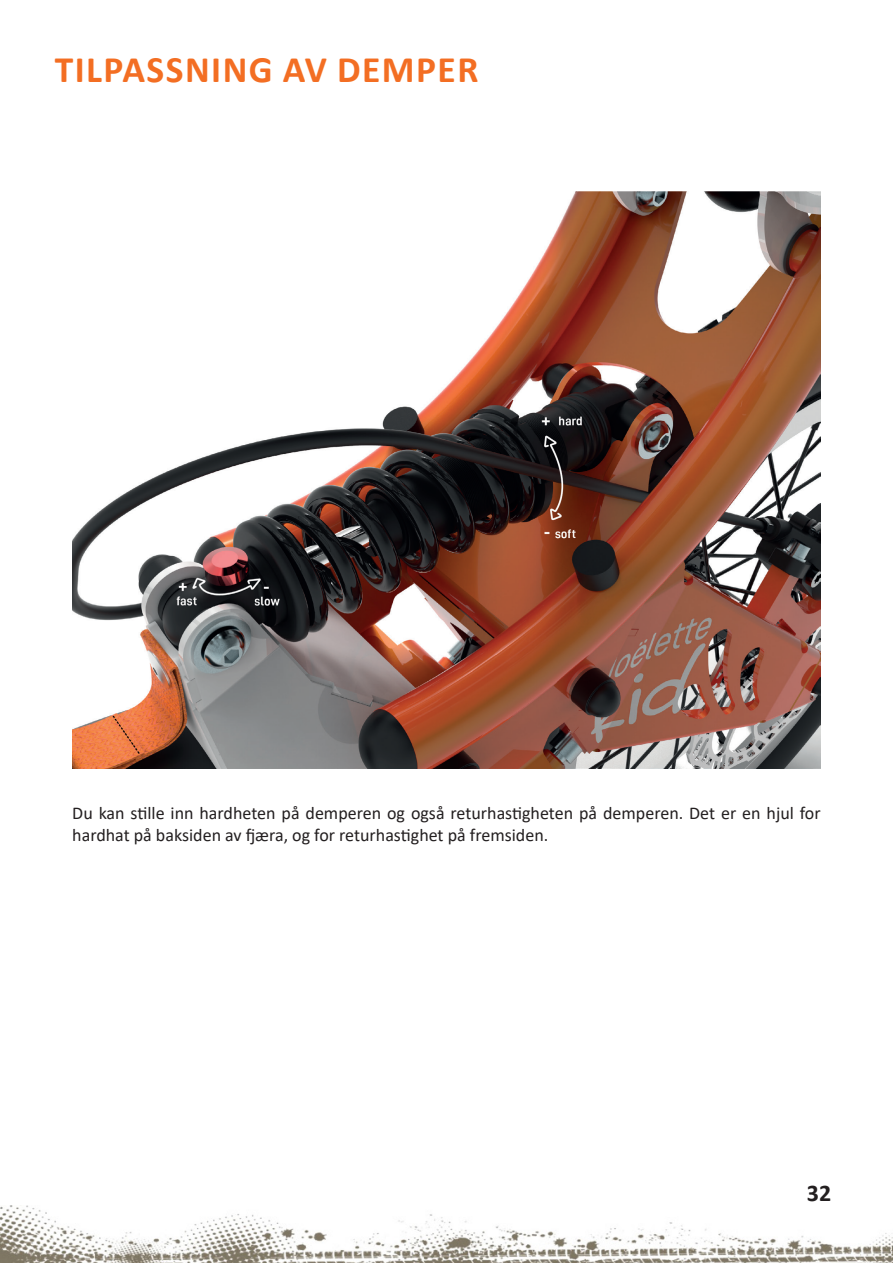
<style>
.page{position:relative;width:893px;height:1263px;background:#fff}
.page>*{position:absolute;margin:0;border:0;box-sizing:border-box;transform-origin:0 0}
.Titre_de_niveau_1{font:700 37.5px "Calibri";letter-spacing:.04em;color:#f36e23}
.t1{font:700 24px "Calibri";color:#231f20}
.Texte_courant{font:18px/21.6px "Calibri";color:#231f20}
</style>
<div class="page">
<img style="left:0;top:1205px;width:893px;height:58px">
<img style="left:72px;top:191px;width:749px;height:577px">
<p class="Titre_de_niveau_1" style="left:55px;top:43px;width:425px">TILPASSNING AV DEMPER</p>
<p class="Texte_courant" style="left:72px;top:802px;width:750px">Du kan stille inn hardheten på demperen og også returhastigheten på demperen. Det er en hjul for hardhat på baksiden av fjæra, og for returhastighet på fremsiden.</p>
<h2 class="t1" style="left:807px;top:1176px;width:26px">32</h2>
</div>
